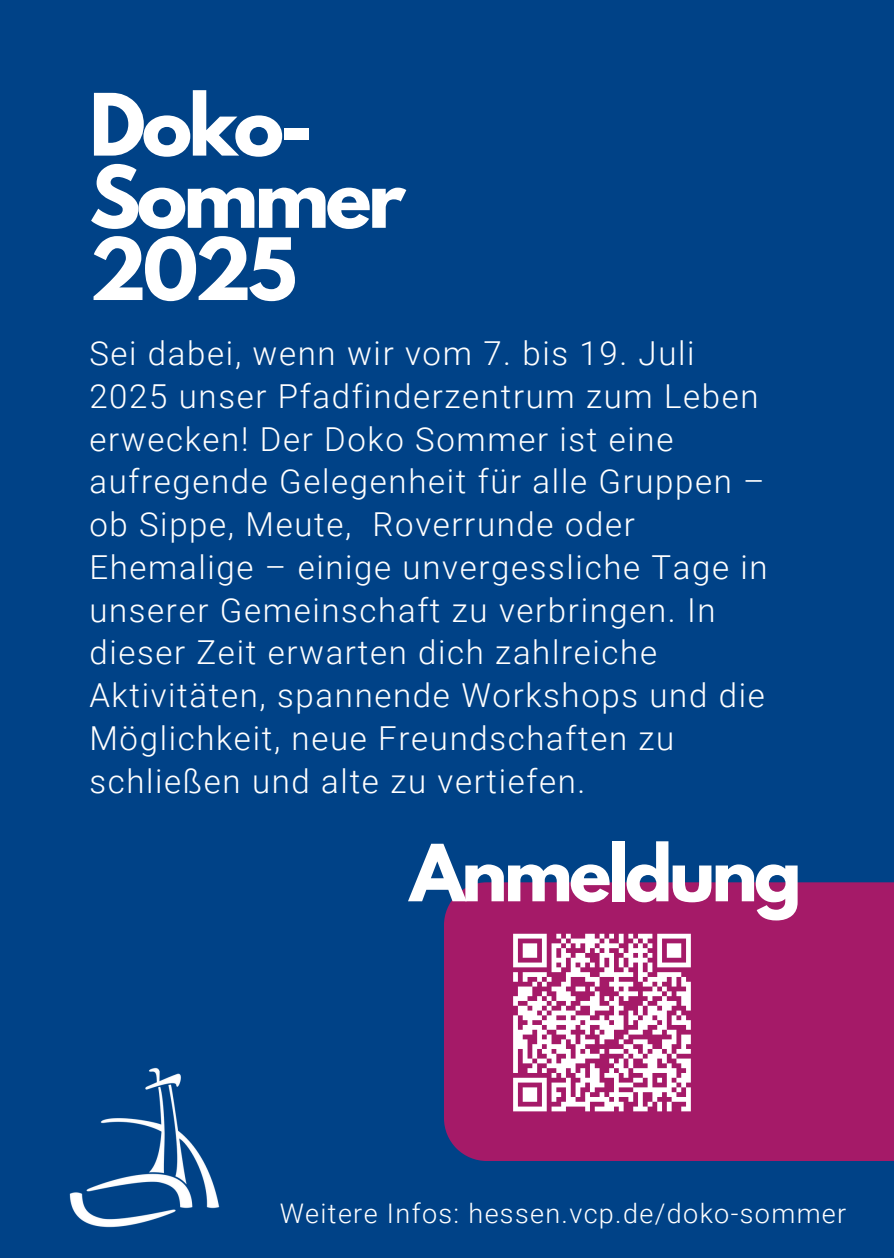
<style>
.page{position:relative;width:894px;height:1258px;background:#fff}
.page>*{position:absolute;margin:0;border:0;box-sizing:border-box;transform-origin:0 0}
.t1{font:700 76.2px/72.3px "League Spartan";letter-spacing:-.05em;color:#fff}
.t2{font:700 69.9px "League Spartan";letter-spacing:-.05em;color:#fff}
.t3{font:300 33px/42.6px "Roboto";letter-spacing:.05em;color:#fff}
.t4{font:300 27px "Roboto";letter-spacing:.05em;color:#fff}
</style>
<div class="page">
<div style="left:0;top:0;width:893px;height:1258px;background:#004287"></div>
<div style="left:444px;top:882px;width:449px;height:279px;background:#a51a68"></div>
<img style="left:69px;top:1067px;width:151px;height:161px">
<div style="left:503px;top:924px;width:197px;height:197px;background:#a51a68"></div>
<svg style="left:513px;top:933px;width:178px;height:179px"></svg>
<p class="t1" style="left:89px;top:98px;width:317px">Doko-<br>Sommer<br>2025</p>
<h2 class="t3" style="left:89px;top:332px;width:679px">Sei dabei, wenn wir vom 7. bis 19. Juli 2025 unser Pfadfinderzentrum zum Leben erwecken! Der Doko Sommer ist eine aufregende Gelegenheit für alle Gruppen – ob Sippe, Meute, Roverrunde oder Ehemalige – einige unvergessliche Tage in unserer Gemeinschaft zu verbringen. In dieser Zeit erwarten dich zahlreiche Aktivitäten, spannende Workshops und die Möglichkeit, neue Freundschaften zu schließen und alte zu vertiefen.</h2>
<h1 class="t2" style="left:410px;top:838px;width:393px">Anmeldung</h1>
<h1 class="t4" style="left:279px;top:1197px;width:568px">Weitere Infos: hessen.vcp.de/doko-sommer</h1>
</div>
